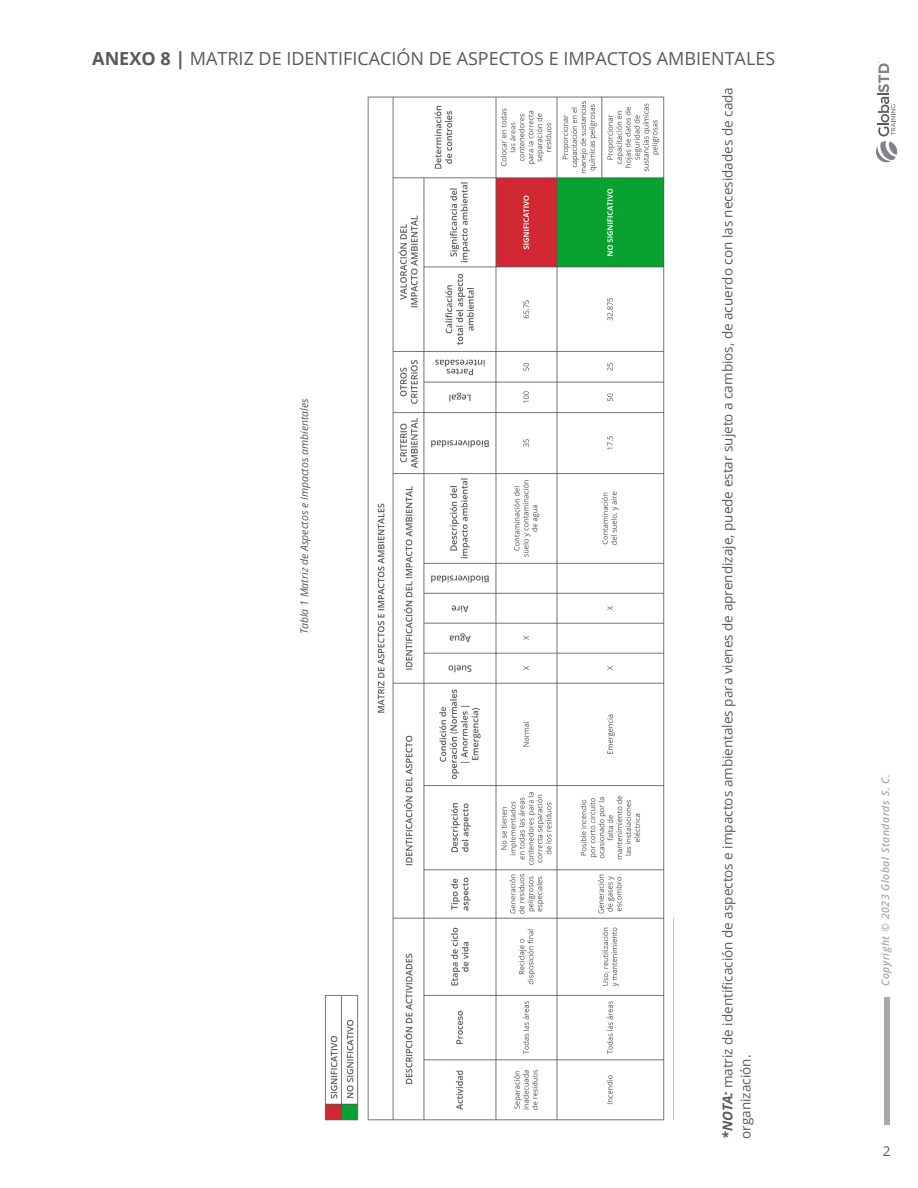
<style>
.page{position:relative;width:918px;height:1188px;background:#fff}
.page>*{position:absolute;margin:0;border:0;box-sizing:border-box;transform-origin:0 0}
.t1{font:18px "Open Sans";color:#58595b}
.t2{font:13.5px/18px "Open Sans";color:#58595b}
.t3{font:13.5px "Open Sans";color:#57585a}
.t4{font:italic 10.5px "Open Sans";color:#57585a}
.t5{font:italic 600 10.5px "Open Sans";letter-spacing:.05em;color:#a8a9ad}
.s1{font-weight:700}
.s2{font-weight:700;font-style:italic}
</style>
<div class="page">
<div style="left:884px;top:997px;width:5px;height:127px;background:#a8a9ad"></div>
<svg style="left:876px;top:61px;width:21px;height:101px"></svg>
<img style="left:324px;top:96px;width:350px;height:1025px">
<h1 class="t1" style="left:92px;top:47px;width:685px"><span class="s1">ANEXO 8 |</span> MATRIZ DE IDENTIFICACIÓN DE ASPECTOS E IMPACTOS AMBIENTALES</h1>
<p class="t4" style="left:297px;top:634px;width:238px;rotate:-90deg">Tabla 1 Matriz de Aspectos e Impactos ambientales</p>
<p class="t2" style="left:718px;top:1139px;width:1053px;rotate:-90deg"><span class="s2">*NOTA:</span> matriz de identificación de aspectos e impactos ambientales para vienes de aprendizaje, puede estar sujeto a cambios, de acuerdo con las necesidades de cada organización.</p>
<p class="t5" style="left:878px;top:986px;width:213px;rotate:-90deg">Copyright © 2023 Global Standards S. C.</p>
<p class="t3" style="left:883px;top:1142px;width:9px">2</p>
</div>
